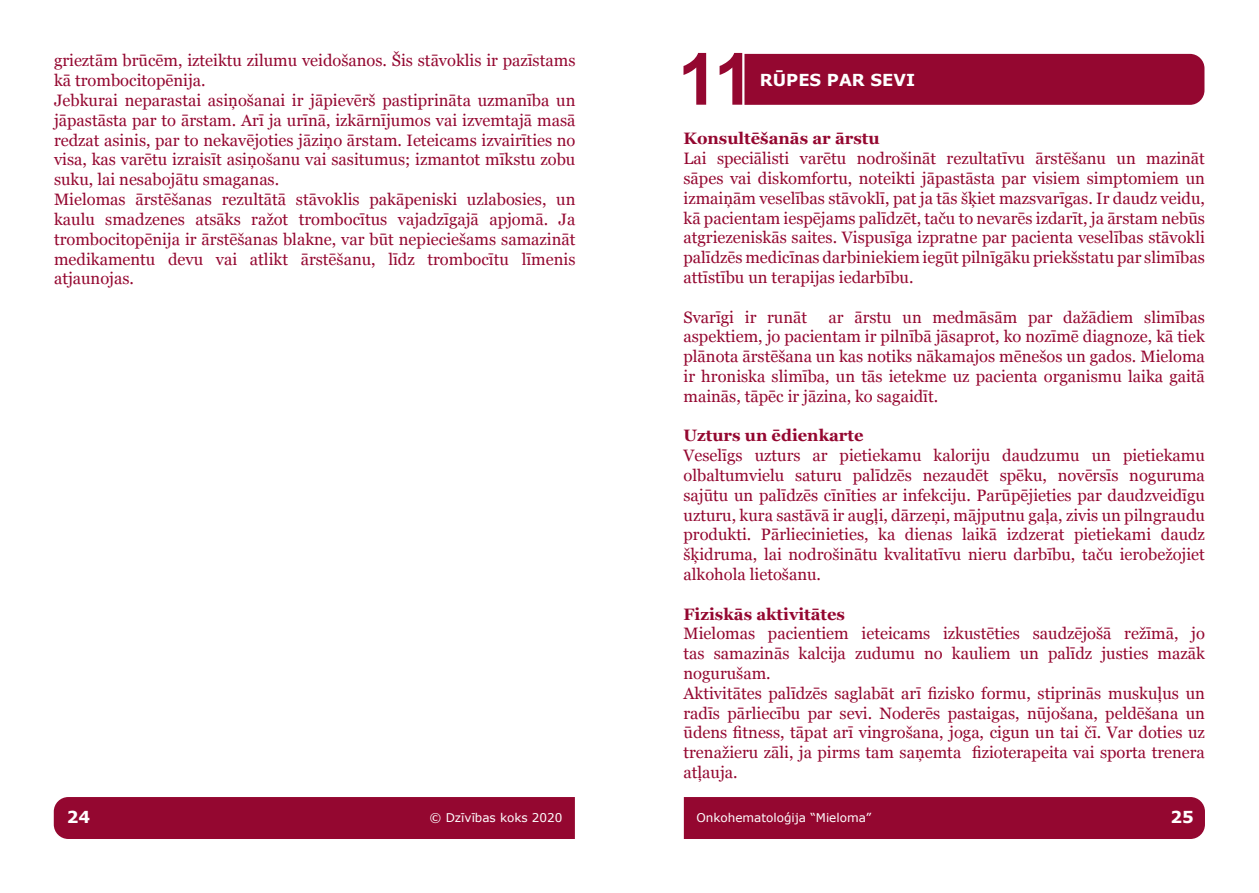
<style>
.page{position:relative;width:1259px;height:893px;background:#fff}
.page>*{position:absolute;margin:0;border:0;box-sizing:border-box;transform-origin:0 0}
.t1{font:16.5px/19.8px "Georgia";color:#940730;text-align:justify}
.t2{font:700 16.5px "Georgia";color:#940730}
.t3{font:700 16.5px "Verdana";color:#fff}
.t4{font:12px "Verdana";color:#fff}
</style>
<div class="page">
<div style="left:684px;top:797px;width:521px;height:42px;background:#940730"></div>
<div style="left:54px;top:797px;width:521px;height:42px;background:#940730"></div>
<svg style="left:683px;top:53px;width:23px;height:52px"></svg>
<svg style="left:719px;top:53px;width:485px;height:52px;background:#99133a"></svg>
<p class="t1" style="left:54px;top:50px;width:523px;text-align:left">grieztām brūcēm, izteiktu zilumu veidošanos. Šis stāvoklis ir pazīstams kā trombocitopēnija.<br>Jebkurai neparastai asiņošanai ir jāpievērš pastiprināta uzmanība un jāpastāsta par to ārstam. Arī ja urīnā, izkārnījumos vai izvemtajā masā redzat asinis, par to nekavējoties jāziņo ārstam. Ieteicams izvairīties no visa, kas varētu izraisīt asiņošanu vai sasitumus; izmantot mīkstu zobu suku, lai nesabojātu smaganas.<br>Mielomas ārstēšanas rezultātā stāvoklis pakāpeniski uzlabosies, un kaulu smadzenes atsāks ražot trombocītus vajadzīgajā apjomā. Ja trombocitopēnija ir ārstēšanas blakne, var būt nepieciešams samazināt medikamentu devu vai atlikt ārstēšanu, līdz trombocītu līmenis atjaunojas.</p>
<p class="t3" style="left:760px;top:69px;width:157px">RŪPES PAR SEVI</p>
<p class="t2" style="left:683px;top:126px;width:198px">Konsultēšanās ar ārstu</p>
<p class="t1" style="left:683px;top:148px;width:523px">Lai speciālisti varētu nodrošināt rezultatīvu ārstēšanu un mazināt sāpes vai diskomfortu, noteikti jāpastāsta par visiem simptomiem un izmaiņām veselības stāvoklī, pat ja tās šķiet mazsvarīgas. Ir daudz veidu, kā pacientam iespējams palīdzēt, taču to nevarēs izdarīt, ja ārstam nebūs atgriezeniskās saites. Vispusīga izpratne par pacienta veselības stāvokli palīdzēs medicīnas darbiniekiem iegūt pilnīgāku priekšstatu par slimības attīstību un terapijas iedarbību.</p>
<p class="t1" style="left:683px;top:306px;width:125px">Svarīgi ir runāt</p>
<p class="t1" style="left:683px;top:306px;width:523px;text-indent:145px">ar ārstu un medmāsām par dažādiem slimības aspektiem, jo pacientam ir pilnībā jāsaprot, ko nozīmē diagnoze, kā tiek plānota ārstēšana un kas notiks nākamajos mēnešos un gados. Mieloma ir hroniska slimība, un tās ietekme uz pacienta organismu laika gaitā mainās, tāpēc ir jāzina, ko sagaidīt.</p>
<p class="t2" style="left:683px;top:423px;width:181px">Uzturs un ēdienkarte</p>
<p class="t1" style="left:683px;top:445px;width:523px">Veselīgs uzturs ar pietiekamu kaloriju daudzumu un pietiekamu olbaltumvielu saturu palīdzēs nezaudēt spēku, novērsīs noguruma sajūtu un palīdzēs cīnīties ar infekciju. Parūpējieties par daudzveidīgu uzturu, kura sastāvā ir augļi, dārzeņi, mājputnu gaļa, zivis un pilngraudu produkti. Pārliecinieties, ka dienas laikā izdzerat pietiekami daudz šķidruma, lai nodrošinātu kvalitatīvu nieru darbību, taču ierobežojiet alkohola lietošanu.</p>
<p class="t2" style="left:683px;top:601px;width:163px">Fiziskās aktivitātes</p>
<p class="t1" style="left:683px;top:623px;width:523px;text-align:left">Mielomas pacientiem ieteicams izkustēties saudzējošā režīmā, jo tas samazinās kalcija zudumu no kauliem un palīdz justies mazāk nogurušam.<br>Aktivitātes palīdzēs saglabāt arī fizisko formu, stiprinās muskuļus un radīs pārliecību par sevi. Noderēs pastaigas, nūjošana, peldēšana un ūdens fitness, tāpat arī vingrošana, joga, cigun un tai čī. Var doties uz trenažieru zāli, ja pirms tam saņemta fizioterapeita vai sporta trenera atļauja.</p>
<p class="t3" style="left:67px;top:806px;width:25px">24</p>
<p class="t4" style="left:429px;top:810px;width:134px">© Dzīvības koks 2020</p>
<p class="t4" style="left:696px;top:810px;width:176px">Onkohematoloģija “Mieloma”</p>
<p class="t3" style="left:1170px;top:806px;width:25px">25</p>
</div>
